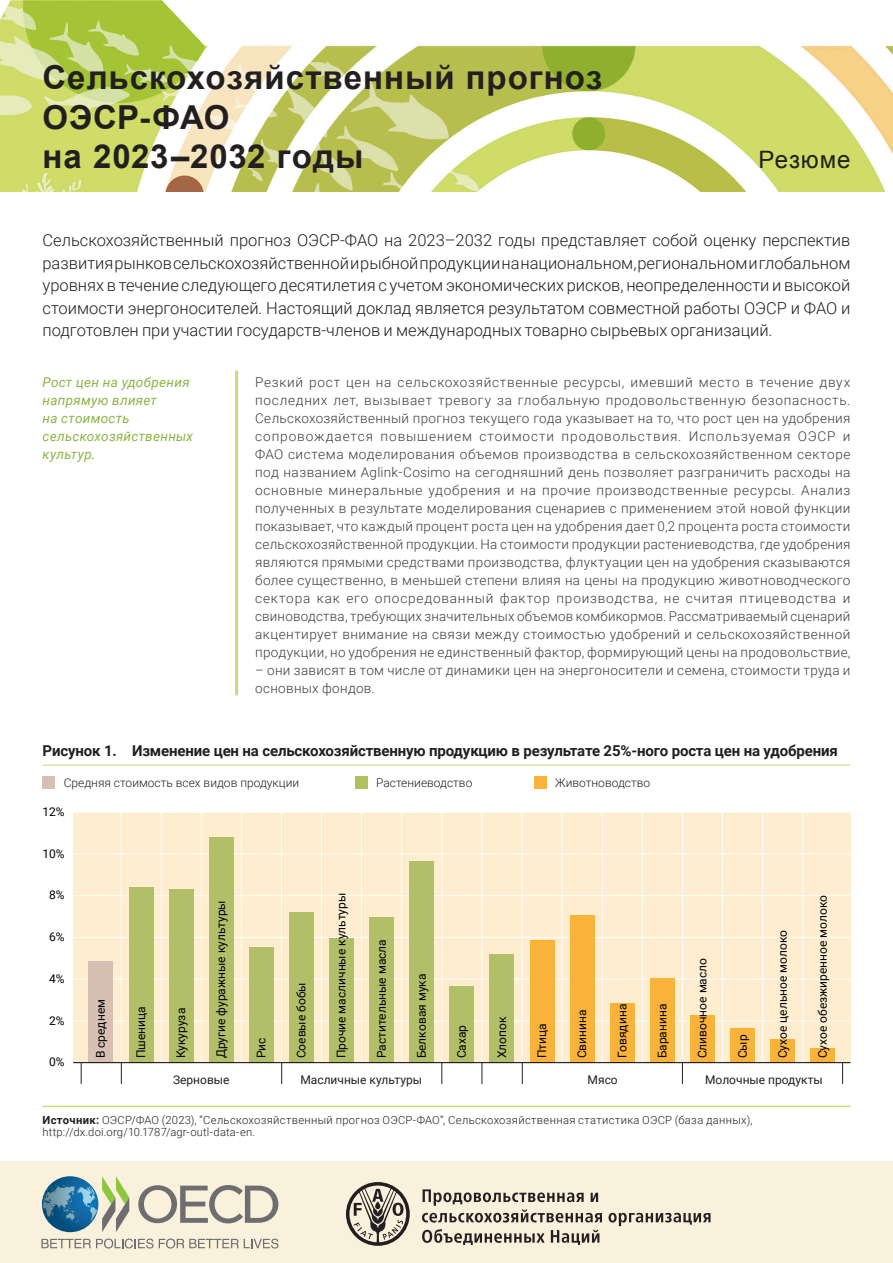
<style>
.page{position:relative;width:893px;height:1263px;background:#fff}
.page>*{position:absolute;margin:0;border:0;box-sizing:border-box;transform-origin:0 0}
.Title{font:700 33px/39.6px "Arial";letter-spacing:.03em;color:#231f20}
.Title-2{font:24px "Arial";letter-spacing:.035em;color:#231f20}
.Intro_Outro{font:300 16.5px/22.5px "Roboto";color:#231f20;text-align:justify}
.t1{font:700 15px "Roboto";letter-spacing:-.01em;color:#231f20}
.Text{font:300 13.5px/18px "Roboto";letter-spacing:.025em;color:#3e3e3f;text-align:justify}
.Captions{font:italic 13.5px/18px "Roboto";letter-spacing:.02em;color:#8cb447}
.t2{font:12px "Roboto";color:#000001}
.t3{font:300 12px "Roboto";color:#231f20}
.t4{font:12px "Roboto";color:#231f20}
.Notes_Source{font:300 11.25px/12px "Roboto";letter-spacing:.025em;color:#231f20}
.s1{font-family:"Helvetica Neue LT Std"}
.s2{font-weight:700}
</style>
<div class="page">
<div style="left:0;top:1161px;width:893px;height:102px;background:#faf1dc"></div>
<hr style="left:235px;top:372px;width:3px;height:322px;background:#c9db81">
<svg style="left:138px;top:1185px;width:140px;height:38px"></svg>
<svg style="left:42px;top:1176px;width:56px;height:56px;background:#3077a1"></svg>
<svg style="left:55px;top:1184px;width:10px;height:2px"></svg>
<svg style="left:102px;top:1176px;width:27px;height:56px"></svg>
<svg style="left:41px;top:1238px;width:238px;height:10px"></svg>
<hr style="left:43px;top:1105px;width:807px;height:2px;background:#c9db81">
<svg style="left:346px;top:1182px;width:64px;height:64px"></svg>
<svg style="left:422px;top:1189px;width:180px;height:33px"></svg>
<svg style="left:609px;top:1213px;width:101px;height:13px"></svg>
<svg style="left:422px;top:1229px;width:123px;height:16px"></svg>
<svg style="left:551px;top:1229px;width:48px;height:16px"></svg>
<hr style="left:43px;top:765px;width:807px;height:1px;background:#c9db81">
<div style="left:73px;top:812px;width:777px;height:250px;background:#feedcf"></div>
<hr style="left:121px;top:812px;width:1px;height:251px;background:#fff">
<hr style="left:161px;top:812px;width:1px;height:251px;background:#fff">
<hr style="left:201px;top:812px;width:1px;height:251px;background:#fff">
<hr style="left:241px;top:812px;width:1px;height:251px;background:#fff">
<hr style="left:281px;top:812px;width:1px;height:251px;background:#fff">
<hr style="left:321px;top:812px;width:1px;height:251px;background:#fff">
<hr style="left:361px;top:812px;width:1px;height:251px;background:#fff">
<hr style="left:401px;top:812px;width:1px;height:251px;background:#fff">
<hr style="left:441px;top:812px;width:1px;height:251px;background:#fff">
<hr style="left:482px;top:812px;width:1px;height:251px;background:#fff">
<hr style="left:522px;top:812px;width:1px;height:251px;background:#fff">
<hr style="left:562px;top:812px;width:1px;height:251px;background:#fff">
<hr style="left:602px;top:812px;width:1px;height:251px;background:#fff">
<hr style="left:642px;top:812px;width:1px;height:251px;background:#fff">
<hr style="left:682px;top:812px;width:1px;height:251px;background:#fff">
<hr style="left:722px;top:812px;width:1px;height:251px;background:#fff">
<hr style="left:762px;top:812px;width:1px;height:251px;background:#fff">
<hr style="left:802px;top:812px;width:1px;height:251px;background:#fff">
<hr style="left:73px;top:1020px;width:777px;height:1px;background:#fff">
<hr style="left:73px;top:979px;width:777px;height:1px;background:#fff">
<hr style="left:73px;top:937px;width:777px;height:1px;background:#fff">
<hr style="left:73px;top:895px;width:777px;height:1px;background:#fff">
<hr style="left:73px;top:853px;width:777px;height:1px;background:#fff">
<hr style="left:73px;top:812px;width:777px;height:1px;background:#fff">
<div style="left:89px;top:961px;width:24px;height:102px;background:#d7bfb3"></div>
<div style="left:129px;top:887px;width:24px;height:176px;background:#b1bf69"></div>
<div style="left:169px;top:889px;width:24px;height:174px;background:#b1bf69"></div>
<div style="left:209px;top:837px;width:24px;height:226px;background:#b1bf69"></div>
<div style="left:249px;top:947px;width:24px;height:116px;background:#b1bf69"></div>
<div style="left:289px;top:912px;width:24px;height:151px;background:#b1bf69"></div>
<div style="left:330px;top:938px;width:24px;height:125px;background:#b1bf69"></div>
<div style="left:370px;top:917px;width:24px;height:146px;background:#b1bf69"></div>
<div style="left:410px;top:861px;width:24px;height:202px;background:#b1bf69"></div>
<div style="left:450px;top:986px;width:24px;height:77px;background:#b1bf69"></div>
<div style="left:490px;top:954px;width:24px;height:109px;background:#b1bf69"></div>
<div style="left:530px;top:940px;width:24px;height:123px;background:#f9b33a"></div>
<div style="left:570px;top:915px;width:24px;height:148px;background:#f9b33a"></div>
<div style="left:610px;top:1003px;width:24px;height:60px;background:#f9b33a"></div>
<div style="left:650px;top:978px;width:24px;height:85px;background:#f9b33a"></div>
<div style="left:690px;top:1015px;width:24px;height:48px;background:#f9b33a"></div>
<div style="left:730px;top:1028px;width:25px;height:35px;background:#f9b33a"></div>
<div style="left:771px;top:1039px;width:24px;height:24px;background:#f9b33a"></div>
<div style="left:811px;top:1048px;width:24px;height:15px;background:#f9b33a"></div>
<hr style="left:73px;top:1062px;width:777px;height:1px;background:#000001">
<svg style="left:81px;top:1062px;width:1px;height:22px"></svg>
<svg style="left:121px;top:1062px;width:1px;height:22px"></svg>
<svg style="left:281px;top:1062px;width:1px;height:22px"></svg>
<svg style="left:441px;top:1062px;width:1px;height:22px"></svg>
<svg style="left:482px;top:1062px;width:1px;height:22px"></svg>
<svg style="left:522px;top:1062px;width:1px;height:22px"></svg>
<svg style="left:682px;top:1062px;width:1px;height:22px"></svg>
<svg style="left:842px;top:1062px;width:1px;height:22px"></svg>
<div style="left:43px;top:776px;width:12px;height:13px;background:#d7bfb3"></div>
<div style="left:355px;top:776px;width:13px;height:13px;background:#afc15d"></div>
<div style="left:534px;top:776px;width:13px;height:13px;background:#f9b33a"></div>
<img style="left:0;top:0;width:893px;height:191px">
<p class="Title" style="left:43px;top:59px;width:561px">Сельскохозяйственный прогноз<br>ОЭСР-ФАО</p>
<p class="Title" style="left:43px;top:138px;width:322px">на 2023–2032 годы</p>
<p class="Title-2" style="left:758px;top:144px;width:94px">Резюме</p>
<p class="Intro_Outro" style="left:43px;top:229px;width:809px">Сельскохозяйственный прогноз ОЭСР-ФАО на 2023–2032 годы представляет собой оценку перспектив развития рынков сельскохозяйственной и рыбной продукции на национальном, региональном и глобальном уровнях в течение следующего десятилетия с учетом экономических рисков, неопределенности и высокой стоимости энергоносителей. Настоящий доклад является результатом совместной работы ОЭСР и ФАО и подготовлен при участии государств-членов и международных товарно сырьевых организаций.</p>
<p class="Captions" style="left:43px;top:373px;width:152px">Рост цен на удобрения напрямую влияет<br>на стоимость сельскохозяйственных культур<span class="s1">.</span></p>
<p class="Text" style="left:255px;top:373px;width:597px">Резкий рост цен на сельскохозяйственные ресурсы, имевший место в течение двух последних лет, вызывает тревогу за глобальную продовольственную безопасность.<br>Сельскохозяйственный прогноз текущего года указывает на то, что рост цен на удобрения сопровождается повышением стоимости продовольствия. Используемая ОЭСР и ФАО система моделирования объемов производства в сельскохозяйственном секторе под названием Aglink-Cosimo на сегодняшний день позволяет разграничить расходы на основные минеральные удобрения и на прочие производственные ресурсы. Анализ полученных в результате моделирования сценариев с применением этой новой функции показывает, что каждый процент роста цен на удобрения дает 0,2 процента роста стоимости сельскохозяйственной продукции. На стоимости продукции растениеводства, где удобрения являются прямыми средствами производства, флуктуации цен на удобрения сказываются более существенно, в меньшей степени влияя на цены на продукцию животноводческого сектора как его опосредованный фактор производства, не считая птицеводства и свиноводства, требующих значительных объемов комбикормов. Рассматриваемый сценарий акцентирует внимание на связи между стоимостью удобрений и сельскохозяйственной продукции, но удобрения не единственный фактор, формирующий цены на продовольствие,</p>
<p class="Text" style="left:255px;top:661px;width:597px">– они зависят в том числе от динамики цен на энергоносители и семена, стоимости труда и основных фондов.</p>
<p class="t1" style="left:43px;top:740px;width:797px">Рисунок 1. Изменение цен на сельскохозяйственную продукцию в результате 25%-ного роста цен на удобрения</p>
<p class="t3" style="left:64px;top:774px;width:237px">Средняя стоимость всех видов продукции</p>
<p class="t3" style="left:376px;top:774px;width:98px">Растениеводство</p>
<p class="t3" style="left:555px;top:774px;width:96px">Животноводство</p>
<p class="t2" style="left:42px;top:803px;width:24px">12%</p>
<p class="t2" style="left:42px;top:845px;width:24px">10%</p>
<p class="t2" style="left:49px;top:887px;width:17px">8%</p>
<p class="t2" style="left:49px;top:928px;width:17px">6%</p>
<p class="t2" style="left:49px;top:970px;width:17px">4%</p>
<p class="t2" style="left:49px;top:1012px;width:17px">2%</p>
<p class="t2" style="left:49px;top:1054px;width:17px">0%</p>
<p class="t2" style="left:92px;top:1058px;width:61px;rotate:-90deg">В среднем</p>
<p class="t2" style="left:132px;top:1058px;width:54px;rotate:-90deg">Пшеница</p>
<p class="t2" style="left:173px;top:1058px;width:52px;rotate:-90deg">Кукуруза</p>
<p class="t2" style="left:213px;top:1058px;width:160px;rotate:-90deg">Другие фуражные культуры</p>
<p class="t2" style="left:253px;top:1058px;width:22px;rotate:-90deg">Рис</p>
<p class="t2" style="left:293px;top:1058px;width:77px;rotate:-90deg">Соевые бобы</p>
<p class="t2" style="left:333px;top:1058px;width:167px;rotate:-90deg">Прочие масличные культуры</p>
<p class="t2" style="left:373px;top:1058px;width:121px;rotate:-90deg">Растительные масла</p>
<p class="t2" style="left:413px;top:1058px;width:86px;rotate:-90deg">Белковая мука</p>
<p class="t2" style="left:453px;top:1058px;width:35px;rotate:-90deg">Сахар</p>
<p class="t2" style="left:493px;top:1058px;width:43px;rotate:-90deg">Хлопок</p>
<p class="t2" style="left:533px;top:1058px;width:36px;rotate:-90deg">Птица</p>
<p class="t2" style="left:574px;top:1058px;width:50px;rotate:-90deg">Свинина</p>
<p class="t2" style="left:614px;top:1058px;width:56px;rotate:-90deg">Говядина</p>
<p class="t2" style="left:654px;top:1058px;width:56px;rotate:-90deg">Баранина</p>
<p class="t2" style="left:694px;top:1058px;width:102px;rotate:-90deg">Сливочное масло</p>
<p class="t2" style="left:734px;top:1058px;width:25px;rotate:-90deg">Сыр</p>
<p class="t2" style="left:774px;top:1058px;width:130px;rotate:-90deg">Сухое цельное молоко</p>
<p class="t2" style="left:814px;top:1058px;width:165px;rotate:-90deg">Сухое обезжиренное молоко</p>
<p class="t4" style="left:173px;top:1071px;width:58px">Зерновые</p>
<p class="t4" style="left:300px;top:1071px;width:123px">Масличные культуры</p>
<p class="t4" style="left:588px;top:1071px;width:32px">Мясо</p>
<p class="t4" style="left:705px;top:1071px;width:119px">Молочные продукты</p>
<p class="Notes_Source" style="left:43px;top:1114px;width:712px"><span class="s2">Источник:</span> ОЭСР/ФАО (2023), “Сельскохозяйственный прогноз ОЭСР-ФАО”, Сельскохозяйственная статистика ОЭСР (база данных), http://dx.doi.org/10.1787/agr-outl-data-en.</p>
</div>
